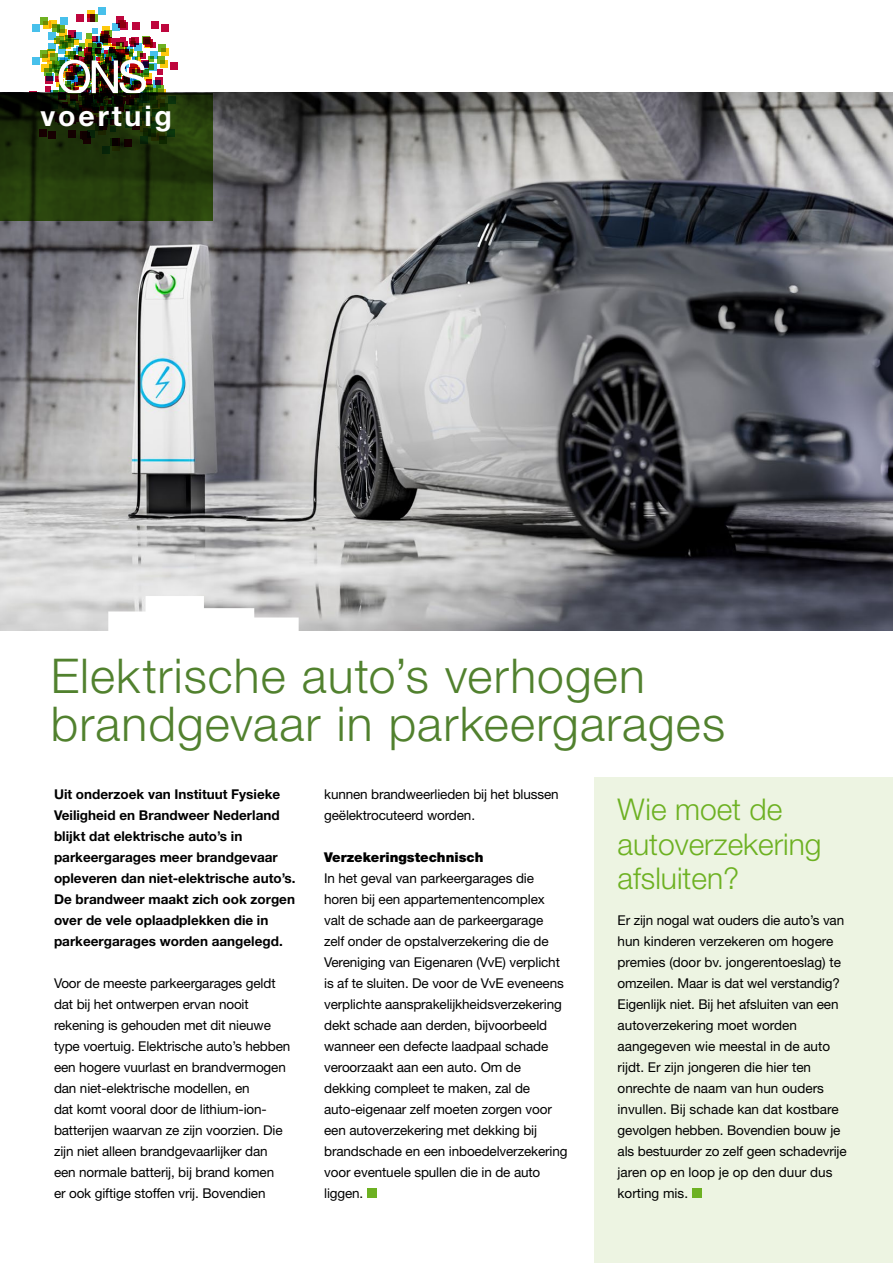
<style>
.page{position:relative;width:893px;height:1263px;background:#fff}
.page>*{position:absolute;margin:0;border:0;box-sizing:border-box;transform-origin:0 0}
.t1{font:300 48px/48px "Helvetica Neue LT Std";letter-spacing:.025em;color:#51812e}
.t2{font:300 30px/34.5px "Helvetica Neue LT Std";color:#6db122}
.t3{font:700 28.5px "Helvetica Neue LT Std";letter-spacing:.1em;color:#fff}
.t4{font:13.5px/21px "Helvetica Neue LT Std";letter-spacing:-.01em;color:#000}
.t5{font:700 13.5px/21px "Helvetica Neue LT Std";color:#000}
.t6{font:900 13.5px "Helvetica Neue LT Std";color:#000}
</style>
<div class="page">
<img style="left:0;top:93px;width:893px;height:538px">
<div style="left:158px;top:44px;width:8px;height:8px;background:#6fb121"></div>
<div style="left:158px;top:56px;width:7px;height:7px;background:#6fb121"></div>
<div style="left:156px;top:85px;width:7px;height:7px;background:#6fb121"></div>
<div style="left:41px;top:17px;width:7px;height:7px;background:#6fb121"></div>
<svg style="left:59px;top:25px;width:5px;height:4px"></svg>
<div style="left:40px;top:50px;width:7px;height:8px;background:#6fb121"></div>
<div style="left:170px;top:62px;width:8px;height:8px;background:#be063d"></div>
<div style="left:120px;top:22px;width:8px;height:7px;background:#be063d"></div>
<div style="left:132px;top:22px;width:7px;height:8px;background:#be063d"></div>
<div style="left:161px;top:24px;width:7px;height:8px;background:#be063d"></div>
<div style="left:76px;top:14px;width:8px;height:8px;background:#be063d"></div>
<div style="left:88px;top:15px;width:7px;height:7px;background:#be063d"></div>
<div style="left:117px;top:16px;width:7px;height:8px;background:#be063d"></div>
<div style="left:33px;top:24px;width:7px;height:8px;background:#47c0eb"></div>
<div style="left:32px;top:57px;width:7px;height:8px;background:#47c0eb"></div>
<div style="left:102px;top:26px;width:8px;height:7px;background:#fdc90d"></div>
<svg style="left:87px;top:10px;width:8px;height:8px"></svg>
<div style="left:49px;top:20px;width:8px;height:7px;background:#fdc90d"></div>
<div style="left:40px;top:93px;width:7px;height:8px;background:#070900"></div>
<svg style="left:42px;top:64px;width:7px;height:8px"></svg>
<svg style="left:90px;top:14px;width:8px;height:8px"></svg>
<svg style="left:52px;top:24px;width:7px;height:5px"></svg>
<div style="left:30px;top:91px;width:7px;height:7px;background:#030001"></div>
<div style="left:151px;top:21px;width:8px;height:8px;background:#be063d"></div>
<div style="left:118px;top:20px;width:8px;height:8px;background:#8d000e"></div>
<svg style="left:113px;top:23px;width:7px;height:6px"></svg>
<div style="left:98px;top:7px;width:8px;height:8px;background:#47c0eb"></div>
<div style="left:60px;top:17px;width:7px;height:7px;background:#47c0eb"></div>
<svg style="left:162px;top:48px;width:6px;height:8px"></svg>
<svg style="left:162px;top:60px;width:6px;height:8px"></svg>
<svg style="left:162px;top:89px;width:4px;height:5px"></svg>
<svg style="left:43px;top:21px;width:8px;height:8px"></svg>
<svg style="left:42px;top:54px;width:3px;height:8px"></svg>
<svg style="left:45px;top:29px;width:117px;height:65px"></svg>
<svg style="left:0;top:95px;width:213px;height:126px;background:#1d3008"></svg>
<hr style="left:0;top:94px;width:213px;height:1px;background:#000">
<div style="left:367px;top:1188px;width:10px;height:10px;background:#6db122"></div>
<div style="left:594px;top:778px;width:299px;height:485px;background:#edf4e2"></div>
<svg style="left:20px;top:596px;width:279px;height:35px"></svg>
<div style="left:692px;top:1188px;width:10px;height:10px;background:#6db122"></div>
<h3 class="t3" style="left:41px;top:98px;width:133px">voertuig</h3>
<h1 class="t1" style="left:51px;top:651px;width:676px">Elektrische auto’s verhogen brandgevaar in parkeergarages</h1>
<p class="t5" style="left:54px;top:783px;width:243px">Uit onderzoek van Instituut Fysieke Veiligheid en Brandweer Nederland blijkt dat elektrische auto’s in parkeergarages meer brandgevaar opleveren dan niet-elektrische auto’s.<br>De brandweer maakt zich ook zorgen over de vele oplaadplekken die in parkeergarages worden aangelegd.</p>
<p class="t4" style="left:54px;top:972px;width:238px">Voor de meeste parkeergarages geldt dat bij het ontwerpen ervan nooit rekening is gehouden met dit nieuwe type voertuig. Elektrische auto’s hebben een hogere vuurlast en brandvermogen dan niet-elektrische modellen, en<br>dat komt vooral door de lithium-ion&shy;batterijen waarvan ze zijn voorzien. Die zijn niet alleen brandgevaarlijker dan een normale batterij, bij brand komen<br>er ook giftige stoffen vrij. Bovendien</p>
<p class="t4" style="left:324px;top:783px;width:236px">kunnen brandweerlieden bij het blussen geëlektrocuteerd worden.</p>
<p class="t6" style="left:324px;top:849px;width:161px">Verzekeringstechnisch</p>
<p class="t4" style="left:324px;top:867px;width:245px">In het geval van parkeergarages die horen bij een appartementencomplex valt de schade aan de parkeergarage<br>zelf onder de opstalverzekering die de Vereniging van Eigenaren (VvE) verplicht is af te sluiten. De voor de VvE eveneens verplichte aansprakelijkheidsverzekering dekt schade aan derden, bijvoorbeeld wanneer een defecte laadpaal schade veroorzaakt aan een auto. Om de dekking compleet te maken, zal de auto-eigenaar zelf moeten zorgen voor een autoverzekering met dekking bij brandschade en een inboedelverzekering voor eventuele spullen die in de auto liggen.</p>
<h2 class="t2" style="left:618px;top:792px;width:205px">Wie moet de autoverzekering afsluiten?</h2>
<p class="t4" style="left:618px;top:909px;width:231px">Er zijn nogal wat ouders die auto’s van hun kinderen verzekeren om hogere premies (door bv. jongerentoeslag) te omzeilen. Maar is dat wel verstandig?<br>Eigenlijk niet. Bij het afsluiten van een autoverzekering moet worden aangegeven wie meestal in de auto rijdt. Er zijn jongeren die hier ten onrechte de naam van hun ouders invullen. Bij schade kan dat kostbare gevolgen hebben. Bovendien bouw je als bestuurder zo zelf geen schadevrije jaren op en loop je op den duur dus korting mis.</p>
</div>
